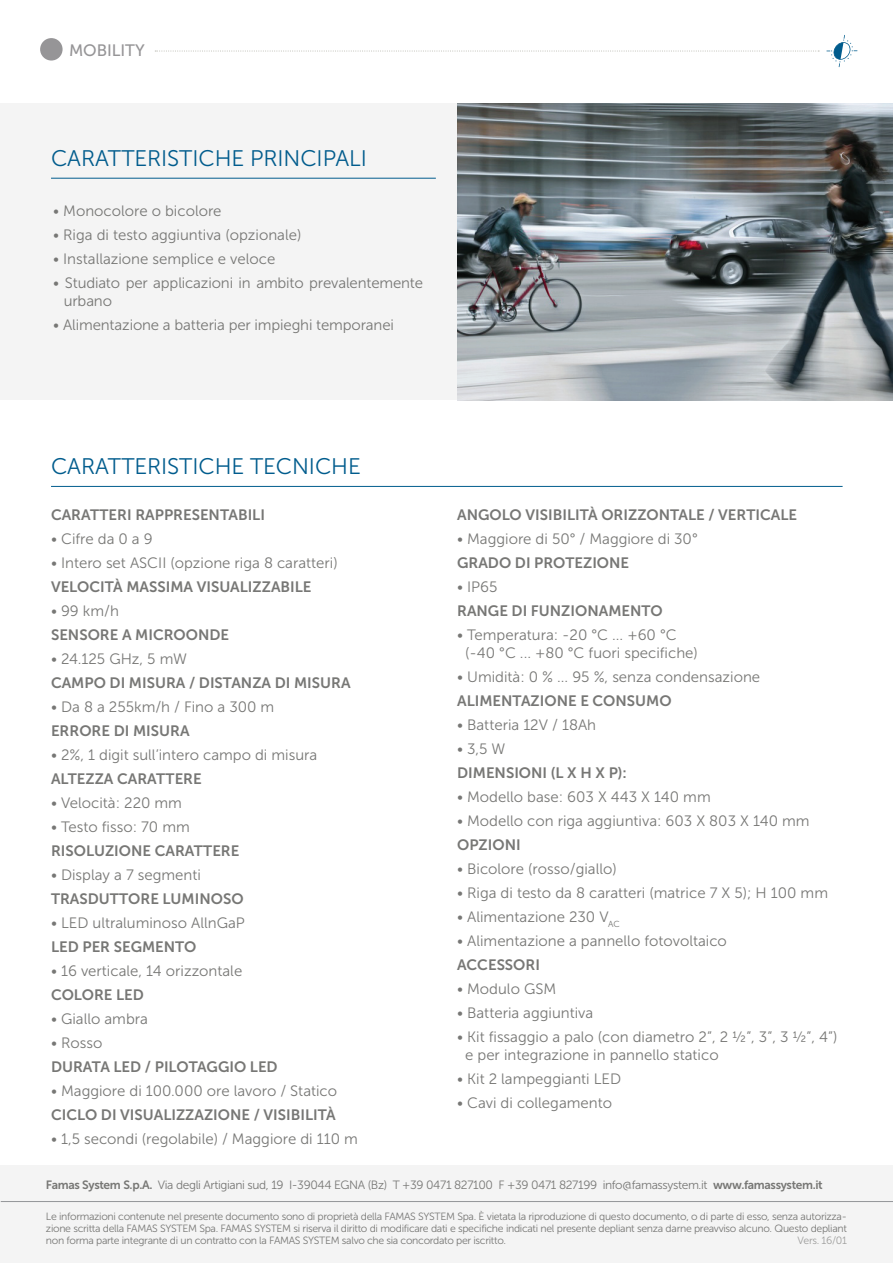
<style>
.page{position:relative;width:893px;height:1263px;background:#fff}
.page>*{position:absolute;margin:0;border:0;box-sizing:border-box;transform-origin:0 0}
.t1{font:22.5px "Museo Sans 300";letter-spacing:-.005em;color:#015c8d}
.t2{font:16.5px "Museo Sans 500";letter-spacing:-.005em;color:#969597}
.t3{font:15px/18px "Museo Sans 300";color:#777775}
.t4{font:15px "Museo Sans 700";color:#777775}
.t5{font:12px "Museo Sans 300";letter-spacing:-.03em;color:#777775}
.t6{font:10.5px/12px "Museo Sans 300";letter-spacing:-.03em;color:#777775;text-align:justify}
.s1{font-family:"Museo Sans 700"}
</style>
<div class="page">
<div style="left:0;top:103px;width:893px;height:297px;background:#f4f4f4"></div>
<hr style="left:51px;top:486px;width:792px;height:1px;background:#015c8d">
<hr style="left:51px;top:178px;width:385px;height:1px;background:#015c8d">
<svg style="left:155px;top:50px;width:664px;height:2px"></svg>
<svg style="left:826px;top:35px;width:31px;height:32px"></svg>
<div style="left:0;top:1166px;width:893px;height:97px;background:#f4f4f4"></div>
<hr style="left:1px;top:1201px;width:892px;height:1px;background:#939598">
<div style="left:40px;top:38px;width:23px;height:23px;background:#969597;border-radius:50%"></div>
<img style="left:457px;top:103px;width:436px;height:297px">
<p class="t2" style="left:69px;top:42px;width:77px">MOBILITY</p>
<h1 class="t1" style="left:51px;top:146px;width:317px">CARATTERISTICHE PRINCIPALI</h1>
<p class="t3" style="left:53px;top:202px;width:170px">• Monocolore o bicolore</p>
<p class="t3" style="left:53px;top:226px;width:250px">• Riga di testo aggiuntiva (opzionale)</p>
<p class="t3" style="left:53px;top:250px;width:224px">• Installazione semplice e veloce</p>
<p class="t3" style="left:64px;top:274px;width:361px;text-indent:-11px">• Studiato per applicazioni in ambito prevalentemente urbano</p>
<p class="t3" style="left:53px;top:316px;width:342px">• Alimentazione a batteria per impieghi temporanei</p>
<h1 class="t1" style="left:51px;top:454px;width:311px">CARATTERISTICHE TECNICHE</h1>
<p class="t4" style="left:51px;top:506px;width:215px">CARATTERI RAPPRESENTABILI</p>
<p class="t3" style="left:51px;top:530px;width:103px">• Cifre da 0 a 9</p>
<p class="t3" style="left:51px;top:554px;width:288px">• Intero set ASCII (opzione riga 8 caratteri)</p>
<p class="t4" style="left:51px;top:578px;width:262px">VELOCITà MASSIMA VISUALIZZABILE</p>
<p class="t3" style="left:51px;top:602px;width:69px">• 99 km/h</p>
<p class="t4" style="left:51px;top:626px;width:180px">SENSORE A MICROONDE</p>
<p class="t3" style="left:51px;top:650px;width:138px">• 24.125 GHz, 5 mW</p>
<p class="t4" style="left:51px;top:674px;width:301px">CAMPO DI MISURA / DISTANZA DI MISURA</p>
<p class="t3" style="left:51px;top:698px;width:225px">• Da 8 a 255km/h / Fino a 300 m</p>
<p class="t4" style="left:51px;top:722px;width:140px">ERRORE DI MISURA</p>
<p class="t3" style="left:51px;top:746px;width:268px">• 2%, 1 digit sull’intero campo di misura</p>
<p class="t4" style="left:51px;top:770px;width:152px">ALTEZZA CARATTERE</p>
<p class="t3" style="left:51px;top:794px;width:133px">• Velocità: 220 mm</p>
<p class="t3" style="left:51px;top:818px;width:140px">• Testo fisso: 70 mm</p>
<p class="t4" style="left:51px;top:842px;width:190px">RISOLUZIONE CARATTERE</p>
<p class="t3" style="left:51px;top:866px;width:151px">• Display a 7 segmenti</p>
<p class="t4" style="left:51px;top:890px;width:194px">TRASDUTTORE LUMINOSO</p>
<p class="t3" style="left:51px;top:914px;width:195px">• LED ultraluminoso AllnGaP</p>
<p class="t4" style="left:51px;top:938px;width:147px">LED PER SEGMENTO</p>
<p class="t3" style="left:51px;top:962px;width:193px">• 16 verticale, 14 orizzontale</p>
<p class="t4" style="left:51px;top:986px;width:94px">COLORE LED</p>
<p class="t3" style="left:51px;top:1010px;width:98px">• Giallo ambra</p>
<p class="t3" style="left:51px;top:1034px;width:53px">• Rosso</p>
<p class="t4" style="left:51px;top:1058px;width:228px">DURATA LED / PILOTAGGIO LED</p>
<p class="t3" style="left:51px;top:1082px;width:288px">• Maggiore di 100.000 ore lavoro / Statico</p>
<p class="t4" style="left:51px;top:1106px;width:286px">CICLO DI VISUALIZZAZIONE / VISIBILITÀ</p>
<p class="t3" style="left:51px;top:1130px;width:308px">• 1,5 secondi (regolabile) / Maggiore di 110 m</p>
<p class="t4" style="left:457px;top:506px;width:341px">ANGOLO VISIBILITà ORIZZONTALE / VERTICALE</p>
<p class="t3" style="left:457px;top:530px;width:242px">• Maggiore di 50° / Maggiore di 30°</p>
<p class="t4" style="left:457px;top:554px;width:174px">GRADO DI PROTEZIONE</p>
<p class="t3" style="left:457px;top:578px;width:42px">• IP65</p>
<p class="t4" style="left:457px;top:602px;width:207px">RANGE DI FUNZIONAMENTO</p>
<p class="t3" style="left:465px;top:626px;width:234px;text-indent:-8px">• Temperatura: -20 °C ... +60 °C (-40 °C ... +80 °C fuori specifiche)</p>
<p class="t3" style="left:457px;top:668px;width:305px">• Umidità: 0 % ... 95 %, senza condensazione</p>
<p class="t4" style="left:457px;top:692px;width:216px">ALIMENTAZIONE E CONSUMO</p>
<p class="t3" style="left:457px;top:716px;width:141px">• Batteria 12V / 18Ah</p>
<p class="t3" style="left:457px;top:740px;width:50px">• 3,5 W</p>
<p class="t4" style="left:457px;top:764px;width:171px">DIMENSIONI (L X H X P):</p>
<p class="t3" style="left:457px;top:788px;width:255px">• Modello base: 603 X 443 X 140 mm</p>
<p class="t3" style="left:457px;top:812px;width:354px">• Modello con riga aggiuntiva: 603 X 803 X 140 mm</p>
<p class="t4" style="left:457px;top:836px;width:65px">OPZIONI</p>
<p class="t3" style="left:457px;top:860px;width:161px">• Bicolore (rosso/giallo)</p>
<p class="t3" style="left:457px;top:884px;width:372px">• Riga di testo da 8 caratteri (matrice 7 X 5); H 100 mm</p>
<p class="t3" style="left:457px;top:908px;width:164px">• Alimentazione 230 V<sub>AC</sub></p>
<p class="t3" style="left:457px;top:932px;width:271px">• Alimentazione a pannello fotovoltaico</p>
<p class="t4" style="left:457px;top:956px;width:84px">ACCESSORI</p>
<p class="t3" style="left:457px;top:980px;width:101px">• Modulo GSM</p>
<p class="t3" style="left:457px;top:1004px;width:138px">• Batteria aggiuntiva</p>
<p class="t3" style="left:465px;top:1028px;width:374px;text-indent:-8px">• Kit fissaggio a palo (con diametro 2”, 2 ½”, 3”, 3 ½”, 4”) e per integrazione in pannello statico</p>
<p class="t3" style="left:457px;top:1070px;width:166px">• Kit 2 lampeggianti LED</p>
<p class="t3" style="left:457px;top:1094px;width:156px">• Cavi di collegamento</p>
<p class="t5" style="left:46px;top:1178px;width:778px"><span class="s1">Famas System S.p.A.</span> Via degli Artigiani sud, 19 I-39044 EGNA (Bz) T +39 0471 827100 F +39 0471 827199 info@famassystem.it <span class="s1">www.famassystem.it</span></p>
<p class="t6" style="left:46px;top:1210px;width:802px">Le informazioni contenute nel presente documento sono di proprietà della FAMAS SYSTEM Spa. È vietata la riproduzione di questo documento, o di parte di esso, senza autorizza&shy;zione scritta della FAMAS SYSTEM Spa. FAMAS SYSTEM si riserva il diritto di modificare dati e specifiche indicati nel presente depliant senza darne preavviso alcuno. Questo depliant non forma parte integrante di un contratto con la FAMAS SYSTEM salvo che sia concordato per iscritto.</p>
<p class="t6" style="left:798px;top:1234px;width:51px">Vers. 16/01</p>
</div>
